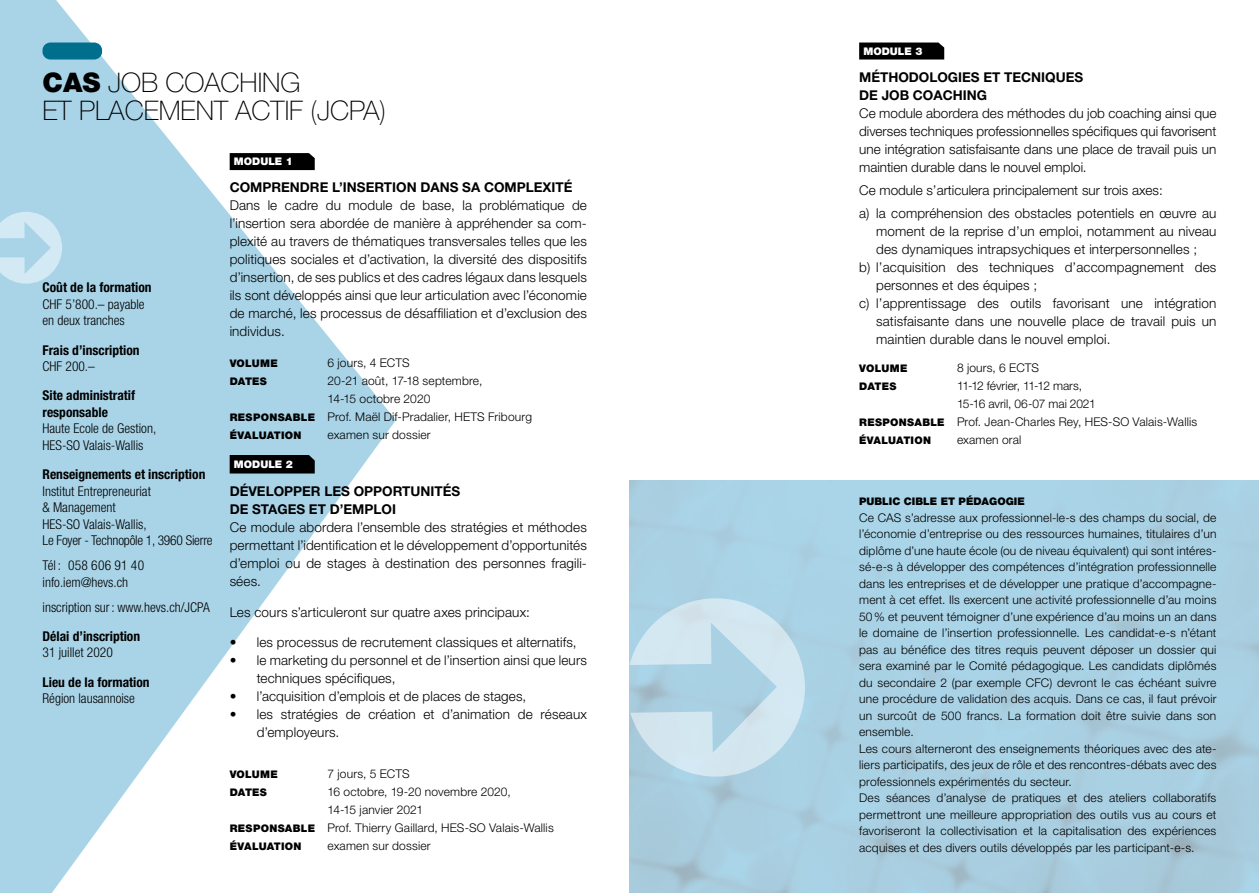
<style>
.page{position:relative;width:1259px;height:893px;background:#fff}
.page>*{position:absolute;margin:0;border:0;box-sizing:border-box;transform-origin:0 0}
.t1{font:100 27px/28.5px "Helvetica Neue LT Std";color:#000}
.t2{font:300 13.5px/18px "Helvetica Neue LT Std";letter-spacing:.01em;color:#000;text-align:justify}
.t3{font:300 condensed 13.5px/16.5px "Helvetica Neue LT Std";color:#000}
.t4{font:700 condensed 13.5px/16.5px "Helvetica Neue LT Std";color:#000}
.t5{font:700 13.5px/18px "Helvetica Neue LT Std";color:#000}
.t6{font:300 12px/16.5px "Helvetica Neue LT Std";letter-spacing:.015em;color:#000}
.t7{font:300 12px "Helvetica Neue LT Std";letter-spacing:-.01em;color:#000}
.t8{font:900 10.5px "Helvetica Neue LT Std";letter-spacing:.01em;color:#000}
.t9{font:900 10.5px "Helvetica Neue LT Std";color:#fff}
.s1{font-weight:900}
.s2{font-weight:900;font-size:10.5px}
</style>
<div class="page">
<svg style="left:0;top:0;width:396px;height:893px;fill:#a9d4e8"></svg>
<svg style="left:629px;top:598px;width:176px;height:179px"></svg>
<svg style="left:0;top:212px;width:62px;height:72px"></svg>
<div style="left:43px;top:43px;width:59px;height:17px;background:#006f8d;border-radius:8px"></div>
<div style="left:230px;top:455px;width:85px;height:18px;background:#000"></div>
<svg style="left:230px;top:153px;width:85px;height:17px"></svg>
<svg style="left:859px;top:43px;width:85px;height:17px"></svg>
<h1 class="t1" style="left:43px;top:68px;width:345px"><span class="s1">CAS</span> JOB COACHING<br>ET PLACEMENT ACTIF (JCPA)</h1>
<p class="t4" style="left:43px;top:279px;width:111px">Coût de la formation</p>
<p class="t3" style="left:43px;top:296px;width:104px">CHF 5’800.– payable en deux tranches</p>
<p class="t4" style="left:43px;top:341px;width:99px">Frais d’inscription</p>
<p class="t3" style="left:43px;top:358px;width:54px">CHF 200.–</p>
<p class="t4" style="left:43px;top:387px;width:94px">Site administratif responsable</p>
<p class="t3" style="left:43px;top:420px;width:115px">Haute Ecole de Gestion,<br>HES-SO Valais-Wallis</p>
<p class="t4" style="left:43px;top:466px;width:164px">Renseignements et inscription</p>
<p class="t3" style="left:43px;top:483px;width:172px">Institut Entrepreneuriat<br>&amp; Management<br>HES-SO Valais-Wallis,<br>Le Foyer - Technopôle 1, 3960 Sierre</p>
<p class="t3" style="left:43px;top:557px;width:103px">Tél: 058 606 91 40 info.iem@hevs.ch</p>
<p class="t3" style="left:43px;top:598px;width:169px">inscription sur: www.hevs.ch/JCPA</p>
<p class="t4" style="left:43px;top:628px;width:99px">Délai d’inscription</p>
<p class="t3" style="left:43px;top:644px;width:72px">31 juillet 2020</p>
<p class="t4" style="left:43px;top:673px;width:109px">Lieu de la formation</p>
<p class="t3" style="left:43px;top:690px;width:94px">Région lausannoise</p>
<p class="t9" style="left:234px;top:155px;width:60px">MODULE 1</p>
<p class="t5" style="left:230px;top:178px;width:344px">COMPRENDRE L’INSERTION DANS SA COMPLEXITÉ</p>
<p class="t2" style="left:230px;top:196px;width:359px">Dans le cadre du module de base, la problématique de l’insertion sera abordée de manière à appréhender sa com&shy;plexité au travers de thématiques transversales telles que les politiques sociales et d’activation, la diversité des dispositifs d’insertion, de ses publics et des cadres légaux dans lesquels ils sont développés ainsi que leur articulation avec l’économie de marché, les processus de désaffiliation et d’exclusion des individus.</p>
<p class="t8" style="left:230px;top:357px;width:50px">VOLUME</p>
<p class="t6" style="left:327px;top:354px;width:84px">6 jours, 4 ECTS</p>
<p class="t8" style="left:230px;top:375px;width:39px">DATES</p>
<p class="t6" style="left:327px;top:372px;width:156px">20-21 août, 17-18 septembre,</p>
<p class="t6" style="left:327px;top:390px;width:104px">14-15 octobre 2020</p>
<p class="t6" style="left:230px;top:408px;width:304px"><span class="s2">RESPONSABLE</span> Prof. Maël Dif-Pradalier, HETS Fribourg</p>
<p class="t8" style="left:230px;top:429px;width:73px">ÉVALUATION</p>
<p class="t6" style="left:327px;top:426px;width:105px">examen sur dossier</p>
<p class="t9" style="left:234px;top:458px;width:60px">MODULE 2</p>
<p class="t5" style="left:230px;top:482px;width:232px">DÉVELOPPER LES OPPORTUNITÉS<br>DE STAGES ET D’EMPLOI</p>
<p class="t2" style="left:230px;top:518px;width:359px">Ce module abordera l’ensemble des stratégies et méthodes permettant l’identification et le développement d’opportunités d’emploi ou de stages à destination des personnes fragili&shy;sées.</p>
<p class="t2" style="left:230px;top:603px;width:302px">Les cours s’articuleront sur quatre axes principaux:</p>
<p class="t2" style="left:230px;top:633px;width:348px">• les processus de recrutement classiques et alternatifs,</p>
<p class="t2" style="left:257px;top:651px;width:332px;text-indent:-27px">• le marketing du personnel et de l’insertion ainsi que leurs techniques spécifiques,</p>
<p class="t2" style="left:230px;top:687px;width:298px">• l’acquisition d’emplois et de places de stages,</p>
<p class="t2" style="left:257px;top:705px;width:332px;text-indent:-27px">• les stratégies de création et d’animation de réseaux d’employeurs.</p>
<p class="t8" style="left:230px;top:768px;width:50px">VOLUME</p>
<p class="t6" style="left:327px;top:765px;width:84px">7 jours, 5 ECTS</p>
<p class="t8" style="left:230px;top:786px;width:39px">DATES</p>
<p class="t6" style="left:327px;top:783px;width:185px">16 octobre, 19-20 novembre 2020,</p>
<p class="t6" style="left:327px;top:801px;width:97px">14-15 janvier 2021</p>
<p class="t6" style="left:230px;top:819px;width:325px"><span class="s2">RESPONSABLE</span> Prof. Thierry Gaillard, HES-SO Valais-Wallis</p>
<p class="t8" style="left:230px;top:840px;width:73px">ÉVALUATION</p>
<p class="t6" style="left:327px;top:837px;width:105px">examen sur dossier</p>
<p class="t9" style="left:863px;top:45px;width:60px">MODULE 3</p>
<p class="t5" style="left:859px;top:68px;width:226px">MÉTHODOLOGIES ET TECNIQUES<br>DE JOB COACHING</p>
<p class="t2" style="left:859px;top:104px;width:359px">Ce module abordera des méthodes du job coaching ainsi que diverses techniques professionnelles spécifiques qui favorisent une intégration satisfaisante dans une place de travail puis un maintien durable dans le nouvel emploi.</p>
<p class="t2" style="left:859px;top:178px;width:359px;line-height:23.2px">Ce module s’articulera principalement sur trois axes:<br>a) la compréhension des obstacles potentiels en œuvre au</p>
<p class="t2" style="left:876px;top:222px;width:342px">moment de la reprise d’un emploi, notamment au niveau</p>
<p class="t2" style="left:876px;top:240px;width:323px">des dynamiques intrapsychiques et interpersonnelles ;</p>
<p class="t2" style="left:859px;top:258px;width:359px">b) l’acquisition des techniques d’accompagnement des</p>
<p class="t2" style="left:876px;top:276px;width:163px">personnes et des équipes ;</p>
<p class="t2" style="left:859px;top:294px;width:359px">c) l’apprentissage des outils favorisant une intégration</p>
<p class="t2" style="left:876px;top:312px;width:342px">satisfaisante dans une nouvelle place de travail puis un</p>
<p class="t2" style="left:876px;top:330px;width:236px">maintien durable dans le nouvel emploi.</p>
<p class="t8" style="left:859px;top:362px;width:50px">VOLUME</p>
<p class="t6" style="left:957px;top:359px;width:84px">8 jours, 6 ECTS</p>
<p class="t8" style="left:859px;top:380px;width:39px">DATES</p>
<p class="t6" style="left:957px;top:377px;width:126px">11-12 février, 11-12 mars,</p>
<p class="t7" style="left:957px;top:397px;width:140px">15-16 avril, 06-07 mai 2021</p>
<p class="t6" style="left:859px;top:413px;width:339px"><span class="s2">RESPONSABLE</span> Prof. Jean-Charles Rey, HES-SO Valais-Wallis</p>
<p class="t8" style="left:859px;top:434px;width:73px">ÉVALUATION</p>
<p class="t6" style="left:957px;top:431px;width:66px">examen oral</p>
<p class="t8" style="left:859px;top:495px;width:167px">PUBLIC CIBLE ET PÉDAGOGIE</p>
<p class="t6" style="left:859px;top:509px;width:359px">Ce CAS s’adresse aux professionnel-le-s des champs du social, de l’économie d’entreprise ou des ressources humaines, titulaires d’un diplôme d’une haute école (ou de niveau équivalent) qui sont intéres&shy;sé-e-s à développer des compétences d’intégration professionnelle dans les entreprises et de développer une pratique d’accompagne&shy;ment à cet effet. Ils exercent une activité professionnelle d’au moins 50% et peuvent témoigner d’une expérience d’au moins un an dans le domaine de l’insertion professionnelle. Les candidat-e-s n’étant pas au bénéfice des titres requis peuvent déposer un dossier qui sera examiné par le Comité pédagogique. Les candidats diplômés du secondaire 2 (par exemple CFC) devront le cas échéant suivre une procédure de validation des acquis. Dans ce cas, il faut prévoir un surcoût de 500 francs. La formation doit être suivie dans son ensemble.<br>Les cours alterneront des enseignements théoriques avec des ate&shy;liers participatifs, des jeux de rôle et des rencontres-débats avec des professionnels expérimentés du secteur.<br>Des séances d’analyse de pratiques et des ateliers collaboratifs permettront une meilleure appropriation des outils vus au cours et favoriseront la collectivisation et la capitalisation des expériences acquises et des divers outils développés par les participant-e-s.</p>
</div>
